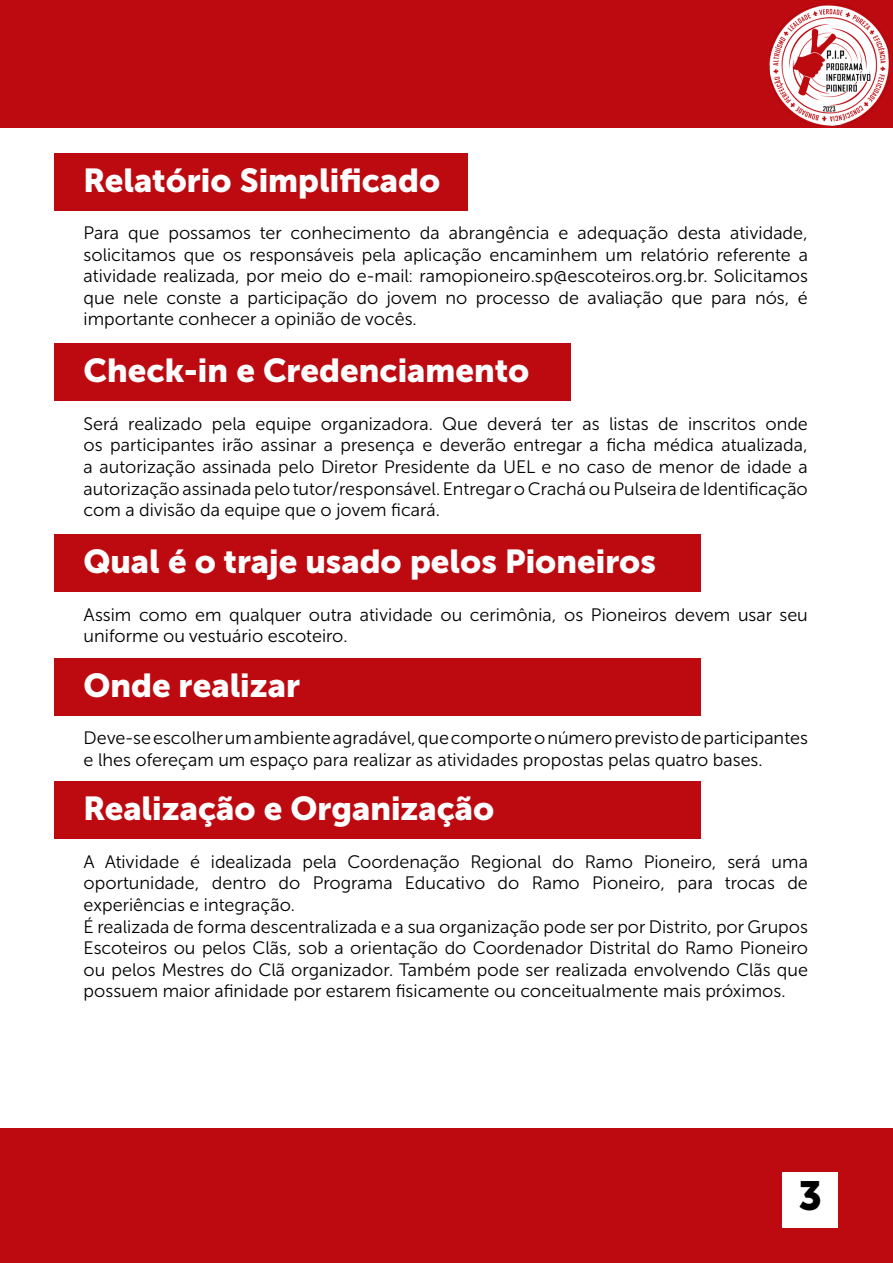
<style>
.page{position:relative;width:893px;height:1263px;background:#fff}
.page>*{position:absolute;margin:0;border:0;box-sizing:border-box;transform-origin:0 0}
.t1{font:40.5px "Museo Sans Cyrl 900";color:#000}
.t2{font:33px "Museo Sans Cyrl 900";color:#fff}
.t3{font:18px/21.6px "Museo Sans Cyrl 300";color:#000}
</style>
<div class="page">
<div style="left:0;top:1128px;width:893px;height:135px;background:#bd0a10"></div>
<div style="left:0;top:0;width:893px;height:128px;background:#bd0a10"></div>
<div style="left:782px;top:1172px;width:56px;height:56px;background:#fff"></div>
<img style="left:770px;top:4px;width:119px;height:121px">
<div style="left:54px;top:153px;width:414px;height:58px;background:#bd0a10"></div>
<div style="left:54px;top:343px;width:516px;height:58px;background:#bd0a10"></div>
<div style="left:54px;top:534px;width:647px;height:58px;background:#bd0a10"></div>
<div style="left:54px;top:658px;width:647px;height:57px;background:#bd0a10"></div>
<div style="left:54px;top:781px;width:647px;height:58px;background:#bd0a10"></div>
<h2 class="t2" style="left:84px;top:162px;width:358px">Relatório Simplificado</h2>
<p class="t3" style="left:84px;top:222px;width:726px;text-align:justify">Para que possamos ter conhecimento da abrangência e adequação desta atividade, solicitamos que os responsáveis pela aplicação encaminhem um relatório referente a atividade realizada, por meio do e-mail: ramopioneiro.sp@escoteiros.org.br. Solicitamos que nele conste a participação do jovem no processo de avaliação que para nós, é importante conhecer a opinião de vocês.</p>
<h2 class="t2" style="left:84px;top:352px;width:447px">Check-in e Credenciamento</h2>
<p class="t3" style="left:84px;top:413px;width:726px;text-align:justify">Será realizado pela equipe organizadora. Que deverá ter as listas de inscritos onde os participantes irão assinar a presença e deverão entregar a ficha médica atualizada, a autorização assinada pelo Diretor Presidente da UEL e no caso de menor de idade a autorização assinada pelo tutor/responsável. Entregar o Crachá ou Pulseira de Identificação com a divisão da equipe que o jovem ficará.</p>
<h2 class="t2" style="left:84px;top:543px;width:574px">Qual é o traje usado pelos Pioneiros</h2>
<p class="t3" style="left:84px;top:604px;width:726px">Assim como em qualquer outra atividade ou cerimônia, os Pioneiros devem usar seu uniforme ou vestuário escoteiro.</p>
<h2 class="t2" style="left:84px;top:666px;width:218px">Onde realizar</h2>
<p class="t3" style="left:84px;top:727px;width:726px">Deve-se escolher um ambiente agradável, que comporte o número previsto de participantes e lhes ofereçam um espaço para realizar as atividades propostas pelas quatro bases.</p>
<h2 class="t2" style="left:84px;top:790px;width:412px">Realização e Organização</h2>
<p class="t3" style="left:84px;top:851px;width:726px">A Atividade é idealizada pela Coordenação Regional do Ramo Pioneiro, será uma oportunidade, dentro do Programa Educativo do Ramo Pioneiro, para trocas de experiências e integração.<br>É realizada de forma descentralizada e a sua organização pode ser por Distrito, por Grupos Escoteiros ou pelos Clãs, sob a orientação do Coordenador Distrital do Ramo Pioneiro ou pelos Mestres do Clã organizador. Também pode ser realizada envolvendo Clãs que possuem maior afinidade por estarem fisicamente ou conceitualmente mais próximos.</p>
<h1 class="t1" style="left:798px;top:1173px;width:25px">3</h1>
</div>
